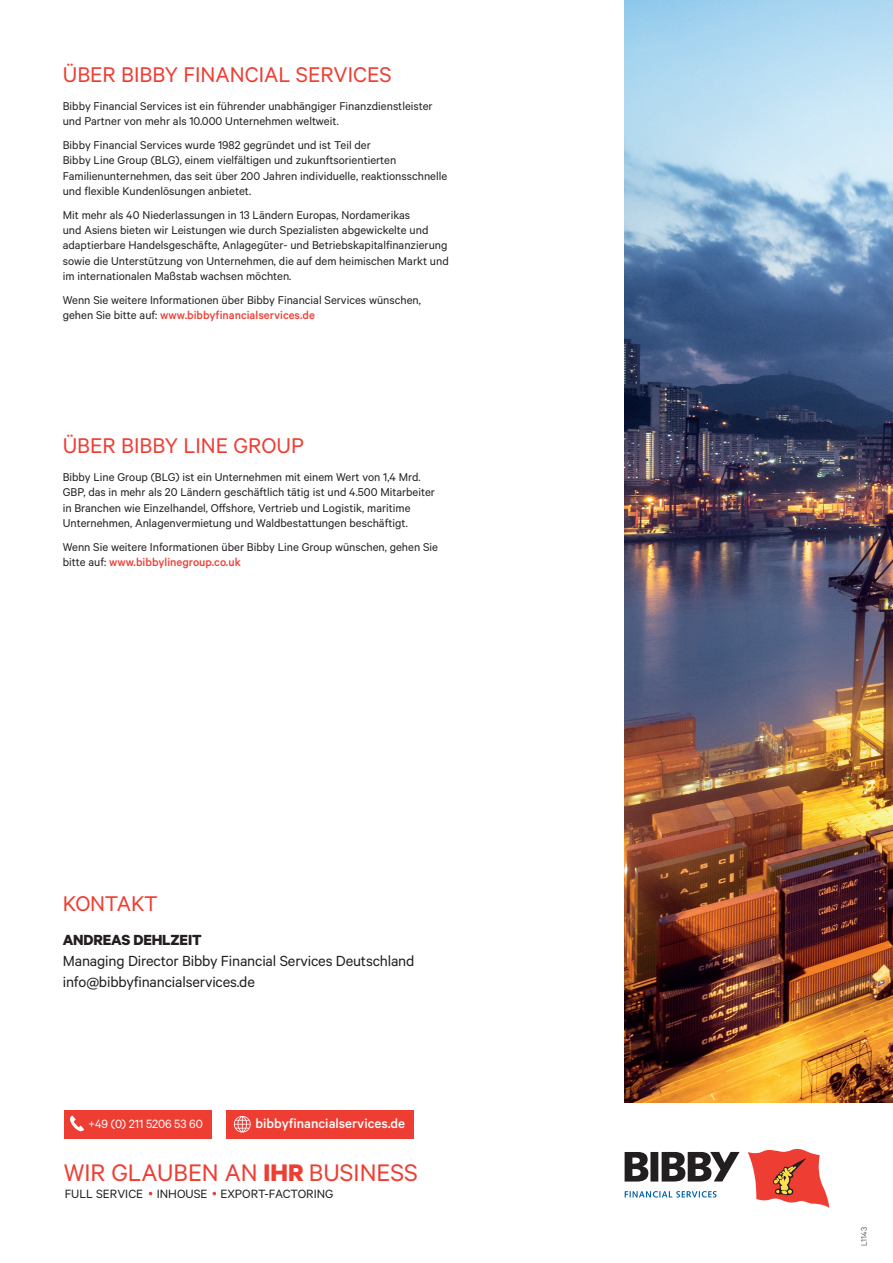
<style>
.page{position:relative;width:893px;height:1263px;background:#fff}
.page>*{position:absolute;margin:0;border:0;box-sizing:border-box;transform-origin:0 0}
.t1{font:27px "Calibre";color:#ee3e34}
.Red_Bullet{font:24px "Calibre";color:#ee3e34}
.Red_Bullet-2{font:16.5px "Calibre";letter-spacing:-.01em;color:#231f20}
.Red_Bullet-3{font:700 16.5px "Calibre";letter-spacing:-.01em;color:#231f20}
.t2{font:500 15px "Calibre";color:#fff}
.t3{font:13.5px "Calibre";color:#231f20}
.t4{font:13.5px "Calibre";letter-spacing:-.01em;color:#fff}
.t5{font:12.75px/15.3px "Calibre";color:#231f20}
.t6{font:300 9px "Calibre";letter-spacing:-.01em;color:#231f20}
.s1{font-weight:500;color:#ee3e34}
.s2{font-weight:700}
</style>
<div class="page">
<div style="left:227px;top:1110px;width:187px;height:28px;background:#ee3e34"></div>
<svg style="left:234px;top:1116px;width:17px;height:16px"></svg>
<div style="left:64px;top:1110px;width:148px;height:28px;background:#ee3e34"></div>
<svg style="left:70px;top:1115px;width:14px;height:17px"></svg>
<svg style="left:625px;top:1152px;width:23px;height:29px"></svg>
<div style="left:650px;top:1152px;width:8px;height:29px;background:#231f20"></div>
<svg style="left:662px;top:1152px;width:78px;height:29px"></svg>
<svg style="left:748px;top:1149px;width:81px;height:59px"></svg>
<svg style="left:625px;top:1191px;width:92px;height:6px"></svg>
<img style="left:624px;top:0;width:269px;height:1102px">
<p class="Red_Bullet" style="left:63px;top:60px;width:331px">ÜBER BIBBY FINANCIAL SERVICES</p>
<p class="t5" style="left:63px;top:98px;width:371px">Bibby Financial Services ist ein führender unabhängiger Finanzdienstleister und Partner von mehr als 10.000 Unternehmen weltweit.</p>
<p class="t5" style="left:63px;top:137px;width:386px">Bibby Financial Services wurde 1982 gegründet und ist Teil der<br>Bibby Line Group (BLG), einem vielfältigen und zukunftsorientierten Familienunternehmen, das seit über 200 Jahren individuelle, reaktionsschnelle und flexible Kundenlösungen anbietet.</p>
<p class="t5" style="left:63px;top:207px;width:387px">Mit mehr als 40 Niederlassungen in 13 Ländern Europas, Nordamerikas<br>und Asiens bieten wir Leistungen wie durch Spezialisten abgewickelte und adaptierbare Handelsgeschäfte, Anlagegüter- und Betriebskapitalfinanzierung sowie die Unterstützung von Unternehmen, die auf dem heimischen Markt und im internationalen Maßstab wachsen möchten.</p>
<p class="t5" style="left:63px;top:292px;width:360px">Wenn Sie weitere Informationen über Bibby Financial Services wünschen, gehen Sie bitte auf: <span class="s1">www.bibbyfinancialservices.de</span></p>
<p class="Red_Bullet" style="left:63px;top:432px;width:243px">ÜBER BIBBY LINE GROUP</p>
<p class="t5" style="left:63px;top:469px;width:374px">Bibby Line Group (BLG) ist ein Unternehmen mit einem Wert von 1,4 Mrd.<br>GBP, das in mehr als 20 Ländern geschäftlich tätig ist und 4.500 Mitarbeiter in Branchen wie Einzelhandel, Offshore, Vertrieb und Logistik, maritime Unternehmen, Anlagenvermietung und Waldbestattungen beschäftigt.</p>
<p class="t5" style="left:63px;top:539px;width:377px">Wenn Sie weitere Informationen über Bibby Line Group wünschen, gehen Sie bitte auf: <span class="s1">www.bibbylinegroup.co.uk</span></p>
<p class="Red_Bullet" style="left:63px;top:889px;width:96px">KONTAKT</p>
<p class="Red_Bullet-3" style="left:63px;top:929px;width:140px">ANDREAS DEHLZEIT</p>
<p class="Red_Bullet-2" style="left:63px;top:951px;width:353px">Managing Director Bibby Financial Services Deutschland</p>
<p class="Red_Bullet-2" style="left:63px;top:972px;width:194px">info@bibbyfinancialservices.de</p>
<p class="t4" style="left:88px;top:1115px;width:116px">+49 (0) 211 5206 53 60</p>
<p class="t2" style="left:256px;top:1115px;width:151px">bibbyfinancialservices.de</p>
<p class="t1" style="left:64px;top:1157px;width:356px">WIR GLAUBEN AN <span class="s2">IHR</span> BUSINESS</p>
<p class="t3" style="left:65px;top:1185px;width:270px">FULL SERVICE INHOUSE EXPORT-FACTORING</p>
<p class="t6" style="left:859px;top:1246px;width:20px;rotate:-90deg">L1143</p>
</div>
